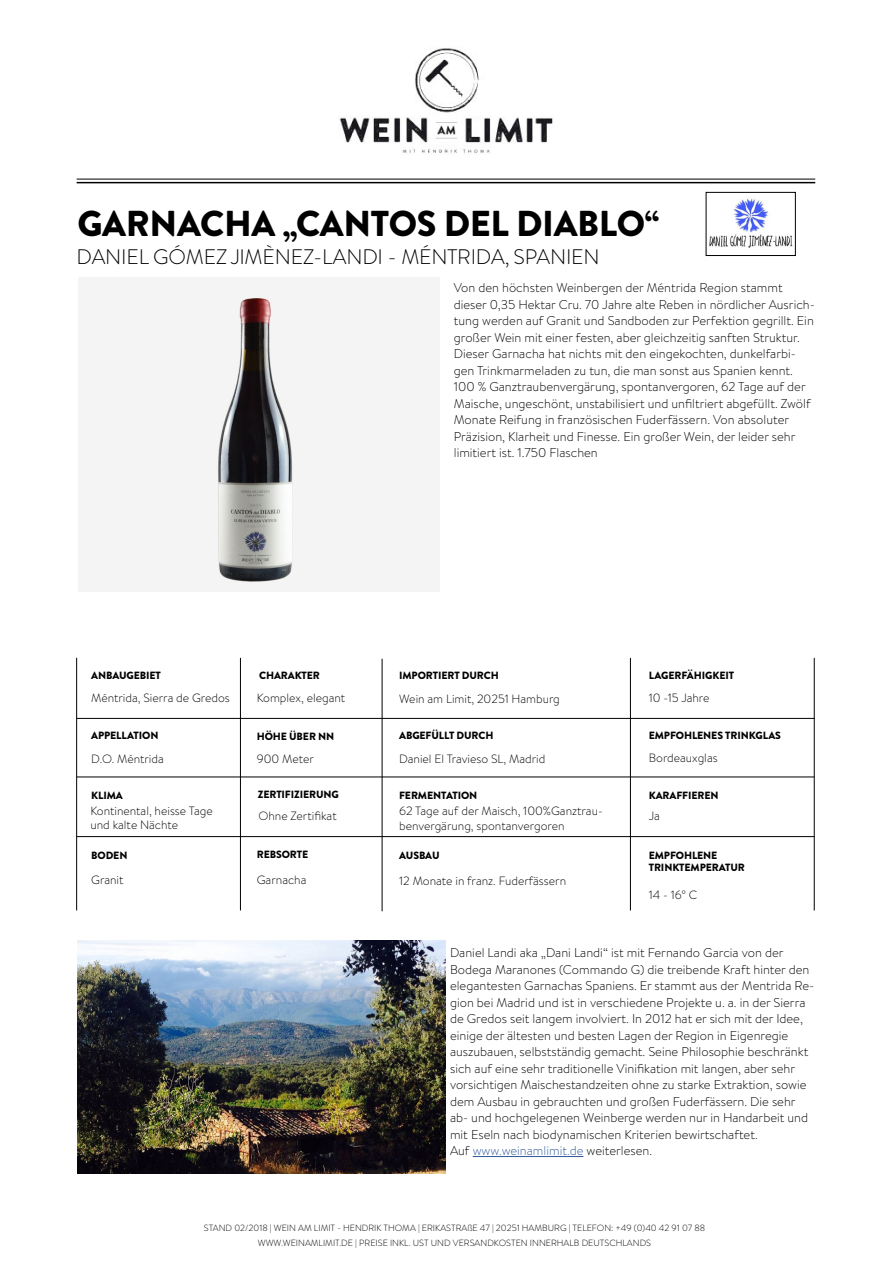
<style>
.page{position:relative;width:893px;height:1263px;background:#fff}
.page>*{position:absolute;margin:0;border:0;box-sizing:border-box;transform-origin:0 0}
.t1{font:900 36px "Brandon Grotesque";letter-spacing:-.01em;color:#000}
.t2{font:300 21px "Brandon Grotesque";letter-spacing:-.01em;color:#000}
.t3{font:300 12.75px/16.5px "Brandon Text";color:#000}
.t4{font:300 12px/14.4px "Brandon Text";color:#000}
.t5{font:900 10.5px/12.6px "Brandon Grotesque";letter-spacing:-.01em;color:#000}
.t6{font:300 9px/15px "Brandon Text";color:#000;text-align:center}
.s1{color:#30589b}
</style>
<div class="page">
<div style="left:78px;top:277px;width:362px;height:314px;background:#f5f4f4"></div>
<img style="left:155px;top:298px;width:204px;height:294px">
<hr style="left:473px;top:1156px;width:110px;height:1px;background:#30589b">
<img style="left:77px;top:941px;width:368px;height:232px">
<hr style="left:77px;top:182px;width:738px;height:1px;background:#000">
<img style="left:339px;top:48px;width:214px;height:105px">
<hr style="left:77px;top:179px;width:738px;height:1px;background:#000">
<hr style="left:240px;top:658px;width:1px;height:252px;background:#000">
<hr style="left:76px;top:658px;width:1px;height:252px;background:#000">
<hr style="left:382px;top:659px;width:1px;height:252px;background:#000">
<hr style="left:77px;top:718px;width:737px;height:1px;background:#000">
<hr style="left:77px;top:777px;width:737px;height:1px;background:#000">
<hr style="left:77px;top:836px;width:737px;height:1px;background:#000">
<hr style="left:630px;top:658px;width:1px;height:252px;background:#000">
<hr style="left:814px;top:658px;width:1px;height:252px;background:#000">
<img style="left:709px;top:198px;width:84px;height:50px">
<div style="left:706px;top:192px;width:89px;height:64px;border:1px solid #000"></div>
<h1 class="t1" style="left:77px;top:198px;width:583px">GARNACHA „CANTOS DEL DIABLO“</h1>
<h2 class="t2" style="left:76px;top:243px;width:525px">DANIEL GÓMEZ JIMÈNEZ-LANDI - MÉNTRIDA, SPANIEN</h2>
<p class="t3" style="left:454px;top:279px;width:363px">Von den höchsten Weinbergen der Méntrida Region stammt dieser 0,35 Hektar Cru. 70 Jahre alte Reben in nördlicher Ausrich&shy;tung werden auf Granit und Sandboden zur Perfektion gegrillt. Ein großer Wein mit einer festen, aber gleichzeitig sanften Struktur.<br>Dieser Garnacha hat nichts mit den eingekochten, dunkelfarbi&shy;gen Trinkmarmeladen zu tun, die man sonst aus Spanien kennt.<br>100 % Ganztraubenvergärung, spontanvergoren, 62 Tage auf der Maische, ungeschönt, unstabilisiert und unfiltriert abgefüllt. Zwölf Monate Reifung in französischen Fuderfässern. Von absoluter Präzision, Klarheit und Finesse. Ein großer Wein, der leider sehr limitiert ist. 1.750 Flaschen</p>
<p class="t5" style="left:91px;top:669px;width:71px">ANBAUGEBIET</p>
<p class="t5" style="left:259px;top:669px;width:62px">CHARAKTER</p>
<p class="t5" style="left:649px;top:669px;width:87px">LAGERFÄHIGKEIT</p>
<p class="t5" style="left:399px;top:669px;width:101px">IMPORTIERT DURCH</p>
<p class="t4" style="left:91px;top:690px;width:140px">Méntrida, Sierra de Gredos</p>
<p class="t4" style="left:257px;top:690px;width:90px">Komplex, elegant</p>
<p class="t4" style="left:649px;top:690px;width:62px">10 -15 Jahre</p>
<p class="t4" style="left:399px;top:691px;width:162px">Wein am Limit, 20251 Hamburg</p>
<p class="t5" style="left:91px;top:730px;width:69px">APPELLATION</p>
<p class="t5" style="left:257px;top:730px;width:79px">HÖHE ÜBER NN</p>
<p class="t5" style="left:399px;top:730px;width:96px">ABGEFÜLLT DURCH</p>
<p class="t5" style="left:649px;top:730px;width:134px">EMPFOHLENES TRINKGLAS</p>
<p class="t4" style="left:91px;top:751px;width:74px">D.O. Méntrida</p>
<p class="t4" style="left:257px;top:751px;width:59px">900 Meter</p>
<p class="t4" style="left:399px;top:751px;width:148px">Daniel El Travieso SL, Madrid</p>
<p class="t4" style="left:649px;top:751px;width:70px">Bordeauxglas</p>
<p class="t5" style="left:91px;top:789px;width:33px">KLIMA</p>
<p class="t5" style="left:258px;top:788px;width:83px">ZERTIFIZIERUNG</p>
<p class="t5" style="left:399px;top:789px;width:80px">FERMENTATION</p>
<p class="t5" style="left:649px;top:789px;width:71px">KARAFFIEREN</p>
<p class="t4" style="left:90px;top:803px;width:124px">Kontinental, heisse Tage und kalte Nächte</p>
<p class="t4" style="left:649px;top:808px;width:13px">Ja</p>
<p class="t4" style="left:399px;top:804px;width:205px">62 Tage auf der Maisch, 100%Ganztrau&shy;benvergärung, spontanvergoren</p>
<p class="t4" style="left:259px;top:808px;width:80px">Ohne Zertifikat</p>
<p class="t5" style="left:91px;top:849px;width:38px">BODEN</p>
<p class="t4" style="left:91px;top:872px;width:34px">Granit</p>
<p class="t5" style="left:257px;top:848px;width:53px">REBSORTE</p>
<p class="t4" style="left:257px;top:872px;width:51px">Garnacha</p>
<p class="t5" style="left:399px;top:849px;width:42px">AUSBAU</p>
<p class="t4" style="left:399px;top:873px;width:168px">12 Monate in franz. Fuderfässern</p>
<p class="t5" style="left:649px;top:849px;width:98px">EMPFOHLENE<br>TRINKTEMPERATUR</p>
<p class="t4" style="left:649px;top:887px;width:50px">14 - 16° C</p>
<p class="t3" style="left:450px;top:944px;width:366px">Daniel Landi aka „Dani Landi“ ist mit Fernando Garcia von der Bodega Maranones (Commando G) die treibende Kraft hinter den elegantesten Garnachas Spaniens. Er stammt aus der Mentrida Re&shy;gion bei Madrid und ist in verschiedene Projekte u. a. in der Sierra de Gredos seit langem involviert. In 2012 hat er sich mit der Idee, einige der ältesten und besten Lagen der Region in Eigenregie auszubauen, selbstständig gemacht. Seine Philosophie beschränkt sich auf eine sehr traditionelle Vinifikation mit langen, aber sehr vorsichtigen Maischestandzeiten ohne zu starke Extraktion, sowie dem Ausbau in gebrauchten und großen Fuderfässern. Die sehr ab- und hochgelegenen Weinberge werden nur in Handarbeit und mit Eseln nach biodynamischen Kriterien bewirtschaftet.<br>Auf <span class="s1">www.weinamlimit.de</span> weiterlesen.</p>
<p class="t6" style="left:204px;top:1220px;width:503px">STAND 02/2018 | WEIN AM LIMIT - HENDRIK THOMA | ERIKASTRAßE 47 | 20251 HAMBURG | TELEFON: +49 (0)40 42 91 07 88<br>WWW.WEINAMLIMIT.DE | PREISE INKL. UST UND VERSANDKOSTEN INNERHALB DEUTSCHLANDS</p>
</div>
